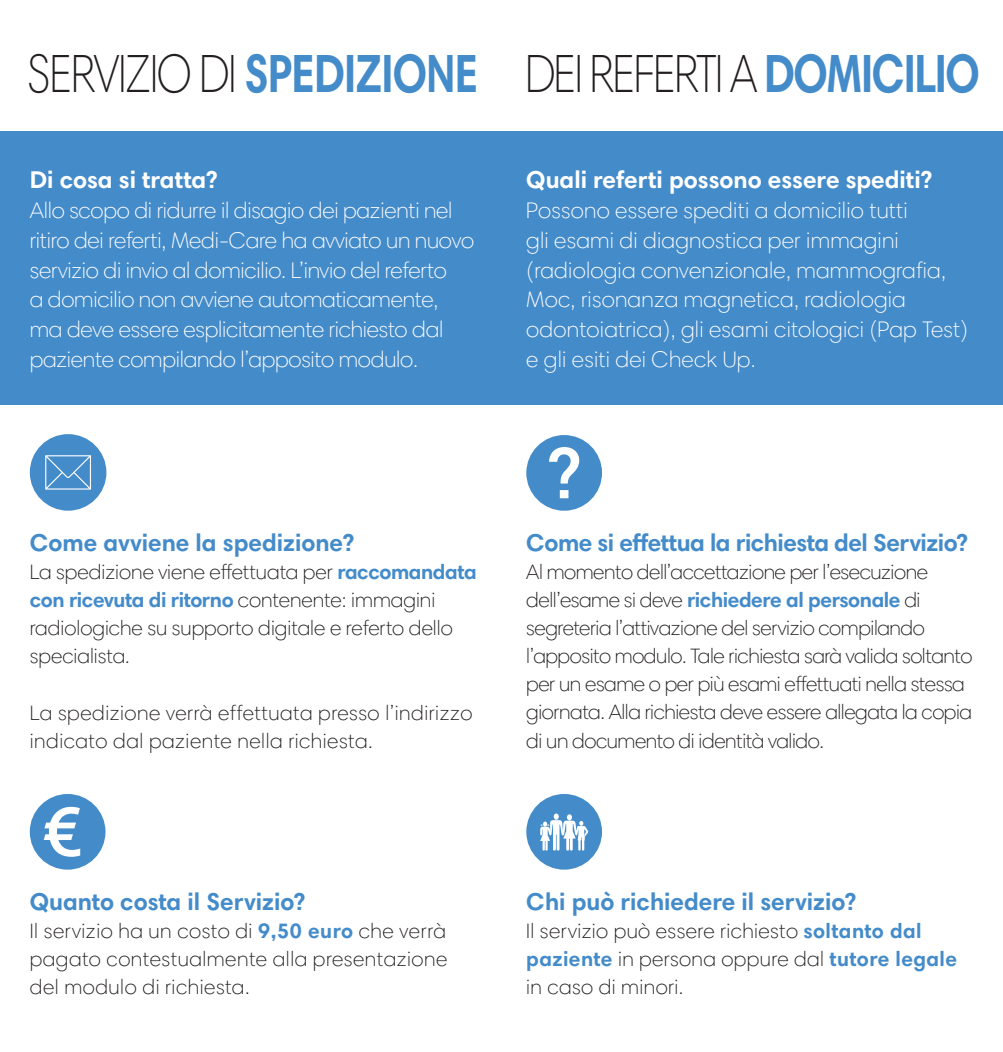
<style>
.page{position:relative;width:1003px;height:1052px;background:#fff}
.page>*{position:absolute;margin:0;border:0;box-sizing:border-box;transform-origin:0 0}
.t1{font:300 54.25px "Harmonia Sans W1 G";letter-spacing:-.03em;color:#231f20;scale:.8 1}
.t2{font:700 24.5px "Harmonia Sans W1 G";color:#448bca}
.t3{font:700 24.5px "Harmonia Sans W1 G";color:#fff}
.t4{font:700 24.5px "Harmonia Sans W1 G";letter-spacing:-.02em;color:#448bca}
.t5{font:300 22.75px/29.8px "Harmonia Sans W1 G";letter-spacing:-.01em;color:#fff}
.t6{font:300 22.75px/29.8px "Harmonia Sans W1 G";letter-spacing:.01em;color:#fff}
.t7{font:300 21px/28px "Harmonia Sans W1 G";letter-spacing:-.01em;color:#231f20}
.t8{font:300 21px/28px "Harmonia Sans W1 G";letter-spacing:.02em;color:#231f20}
.t9{font:300 21px/28px "Harmonia Sans W1 G";letter-spacing:.025em;color:#231f20}
.s1{font-weight:700;color:#448bca}
</style>
<div class="page">
<div style="left:32px;top:436px;width:72px;height:72px;background:#448bca;border-radius:50%"></div>
<div style="left:30px;top:434px;width:76px;height:77px;border:4px solid #448bca;border-radius:50%"></div>
<div style="left:32px;top:796px;width:71px;height:71px;background:#448bca;border-radius:50%"></div>
<div style="left:30px;top:794px;width:75px;height:75px;border:4px solid #448bca;border-radius:50%"></div>
<div style="left:528px;top:796px;width:71px;height:71px;background:#448bca;border-radius:50%"></div>
<div style="left:526px;top:794px;width:75px;height:75px;border:4px solid #448bca;border-radius:50%"></div>
<div style="left:528px;top:437px;width:71px;height:71px;background:#448bca;border-radius:50%"></div>
<div style="left:526px;top:435px;width:75px;height:76px;border:4px solid #448bca;border-radius:50%"></div>
<svg style="left:45px;top:455px;width:46px;height:34px"></svg>
<svg style="left:540px;top:813px;width:48px;height:37px"></svg>
<div style="left:0;top:131px;width:1002px;height:274px;background:#448bca"></div>
<svg style="left:44px;top:807px;width:36px;height:50px"></svg>
<svg style="left:549px;top:447px;width:30px;height:51px"></svg>
<h1 class="t1" style="left:27px;top:41px;width:1191px">Servizio di <span class="s1">spedizione</span> dei referti a <span class="s1">domicilio</span></h1>
<p class="t3" style="left:30px;top:164px;width:189px">Di cosa si tratta?</p>
<p class="t5" style="left:30px;top:195px;width:445px">Allo scopo di ridurre il disagio dei pazienti nel ritiro dei referti, Medi-Care ha avviato un nuovo servizio di invio al domicilio. L’invio del referto<br>a domicilio non avviene automaticamente, ma deve essere esplicitamente richiesto dal paziente compilando l’apposito modulo.</p>
<p class="t3" style="left:526px;top:164px;width:407px">Quali referti possono essere spediti?</p>
<p class="t6" style="left:526px;top:195px;width:443px">Possono essere spediti a domicilio tutti<br>gli esami di diagnostica per immagini (radiologia convenzionale, mammografia, Moc, risonanza magnetica, radiologia odontoiatrica), gli esami citologici (Pap Test) e gli esiti dei Check Up.</p>
<p class="t2" style="left:30px;top:527px;width:326px">Come avviene la spedizione?</p>
<p class="t7" style="left:30px;top:558px;width:448px">La spedizione viene effettuata per <span class="s1">raccomandata con ricevuta di ritorno</span> contenente: immagini radiologiche su supporto digitale e referto dello specialista.</p>
<p class="t9" style="left:30px;top:698px;width:444px">La spedizione verrà effettuata presso l’indirizzo indicato dal paziente nella richiesta.</p>
<p class="t4" style="left:526px;top:527px;width:443px">Come si effettua la richiesta del Servizio?</p>
<p class="t7" style="left:526px;top:558px;width:447px">Al momento dell’accettazione per l’esecuzione dell’esame si deve <span class="s1">richiedere al personale</span> di segreteria l’attivazione del servizio compilando l’apposito modulo. Tale richiesta sarà valida soltanto per un esame o per più esami effettuati nella stessa giornata. Alla richiesta deve essere allegata la copia di un documento di identità valido.</p>
<p class="t2" style="left:30px;top:886px;width:277px">Quanto costa il Servizio?</p>
<p class="t7" style="left:30px;top:917px;width:419px;text-align:justify">Il servizio ha un costo di <span class="s1">9,50 euro</span> che verrà pagato contestualmente alla presentazione del modulo di richiesta.</p>
<p class="t2" style="left:526px;top:886px;width:331px">Chi può richiedere il servizio?</p>
<p class="t8" style="left:526px;top:917px;width:432px">Il servizio può essere richiesto <span class="s1">soltanto dal paziente</span> in persona oppure dal <span class="s1">tutore legale </span>in caso di minori.</p>
</div>
